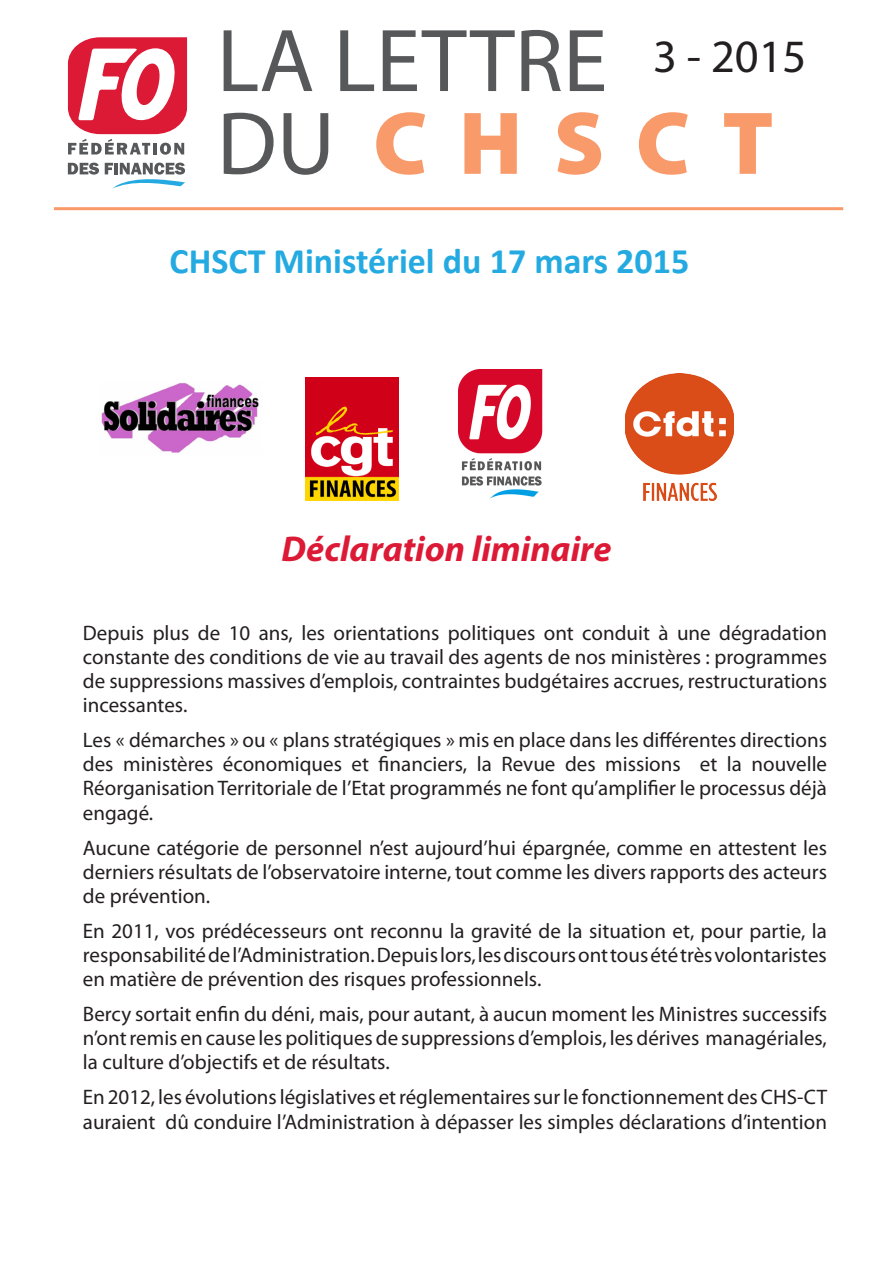
<style>
.page{position:relative;width:893px;height:1263px;background:#fff}
.page>*{position:absolute;margin:0;border:0;box-sizing:border-box;transform-origin:0 0}
.t1{font:90px "Myriad Pro";color:#57585a}
.t2{font:900 90px "Myriad Pro";letter-spacing:.35em;color:#f89a6a}
.t3{font:46.5px "Myriad Pro";color:#231f20}
.t4{font:700 36px "Calibri";color:#24aae1}
.t5{font:italic 700 36px "Myriad Pro";color:#dc1a36}
.t6{font:21px/24.2px "Myriad Pro";color:#231f20;text-align:justify}
.s1{font-weight:400;color:#57585a}
</style>
<div class="page">
<hr style="left:54px;top:207px;width:789px;height:3px;background:#f89a6a">
<svg style="left:68px;top:37px;width:119px;height:118px"></svg>
<svg style="left:68px;top:163px;width:31px;height:12px"></svg>
<svg style="left:105px;top:163px;width:81px;height:26px"></svg>
<img style="left:305px;top:378px;width:94px;height:123px">
<img style="left:458px;top:369px;width:85px;height:130px">
<img style="left:626px;top:373px;width:107px;height:127px">
<img style="left:101px;top:383px;width:158px;height:70px">
<p class="t1" style="left:217px;top:5px;width:392px">LA LETTRE</p>
<p class="t3" style="left:653px;top:28px;width:155px">3 - 2015</p>
<p class="t2" style="left:217px;top:92px;width:558px"><span class="s1">DU</span> CHSCT</p>
<p class="t4" style="left:170px;top:238px;width:521px">CHSCT Ministériel du 17 mars 2015</p>
<p class="t5" style="left:281px;top:525px;width:332px">Déclaration liminaire</p>
<p class="t6" style="left:83px;top:620px;width:746px">Depuis plus de 10 ans, les orientations politiques ont conduit à une dégradation constante des conditions de vie au travail des agents de nos ministères : programmes de suppressions massives d’emplois, contraintes budgétaires accrues, restructurations incessantes.</p>
<p class="t6" style="left:83px;top:728px;width:746px">Les « démarches » ou « plans stratégiques » mis en place dans les différentes directions des ministères économiques et financiers, la Revue des missions et la nouvelle Réorganisation Territoriale de l’Etat programmés ne font qu’amplifier le processus déjà engagé.</p>
<p class="t6" style="left:83px;top:835px;width:746px">Aucune catégorie de personnel n’est aujourd’hui épargnée, comme en attestent les derniers résultats de l’observatoire interne, tout comme les divers rapports des acteurs de prévention.</p>
<p class="t6" style="left:83px;top:918px;width:746px">En 2011, vos prédécesseurs ont reconnu la gravité de la situation et, pour partie, la responsabilité de l’Administration. Depuis lors, les discours ont tous été très volontaristes en matière de prévention des risques professionnels.</p>
<p class="t6" style="left:83px;top:1002px;width:746px">Bercy sortait enfin du déni, mais, pour autant, à aucun moment les Ministres successifs n’ont remis en cause les politiques de suppressions d’emplois, les dérives managériales, la culture d’objectifs et de résultats.</p>
<p class="t6" style="left:83px;top:1085px;width:746px">En 2012, les évolutions législatives et réglementaires sur le fonctionnement des CHS-CT auraient dû conduire l’Administration à dépasser les simples déclarations d’intention</p>
</div>
